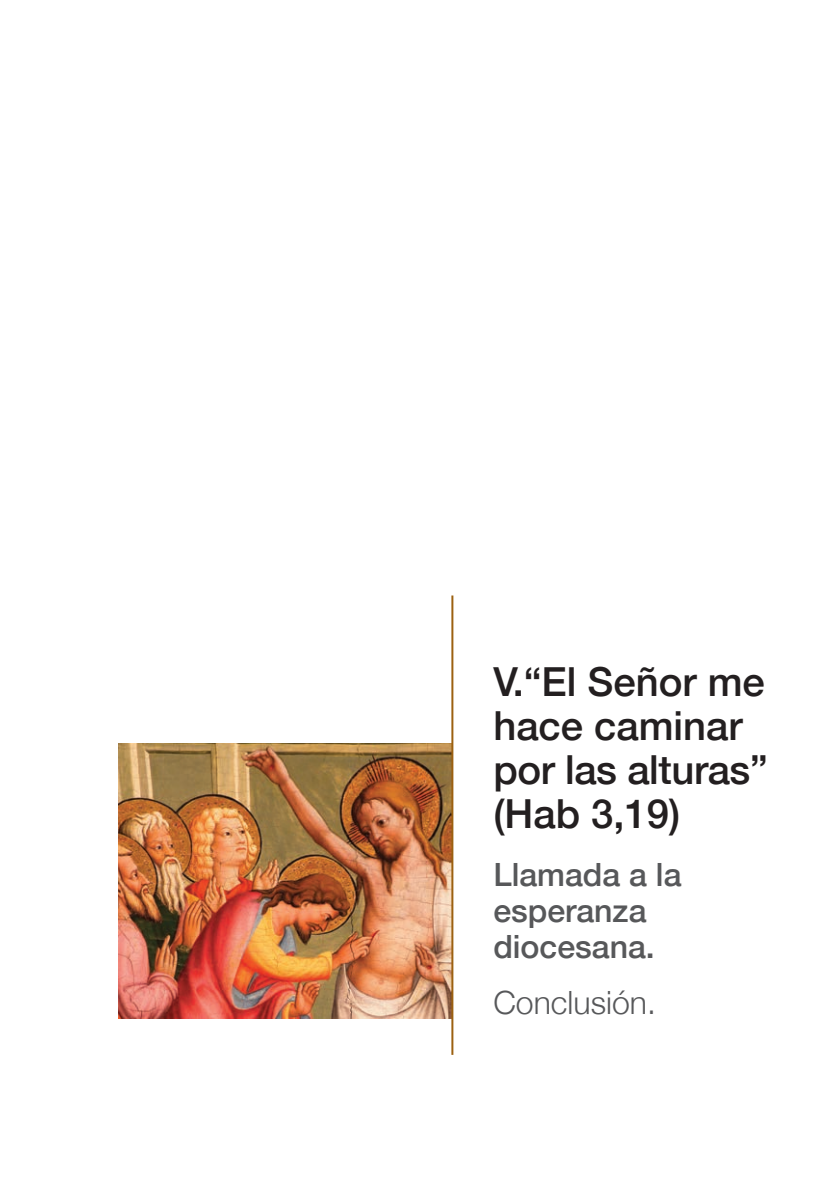
<style>
.page{position:relative;width:840px;height:1191px;background:#fff}
.page>*{position:absolute;margin:0;border:0;box-sizing:border-box;transform-origin:0 0}
.t1{font:500 40px/44px "Helvetica Neue";color:#231f20}
.t2{font:500 32px/36px "Helvetica Neue";color:#57585a}
.t3{font:300 32px "Helvetica Neue";color:#57585a}
</style>
<div class="page">
<img style="left:118px;top:743px;width:333px;height:275px">
<hr style="left:451px;top:595px;width:2px;height:459px;background:#9c6111">
<p class="t1" style="left:493px;top:658px;width:276px">V.“El Señor me hace caminar por las alturas” (Hab 3,19)</p>
<p class="t2" style="left:493px;top:856px;width:189px">Llamada a la esperanza diocesana.</p>
<p class="t3" style="left:493px;top:983px;width:164px">conclusión.</p>
</div>
